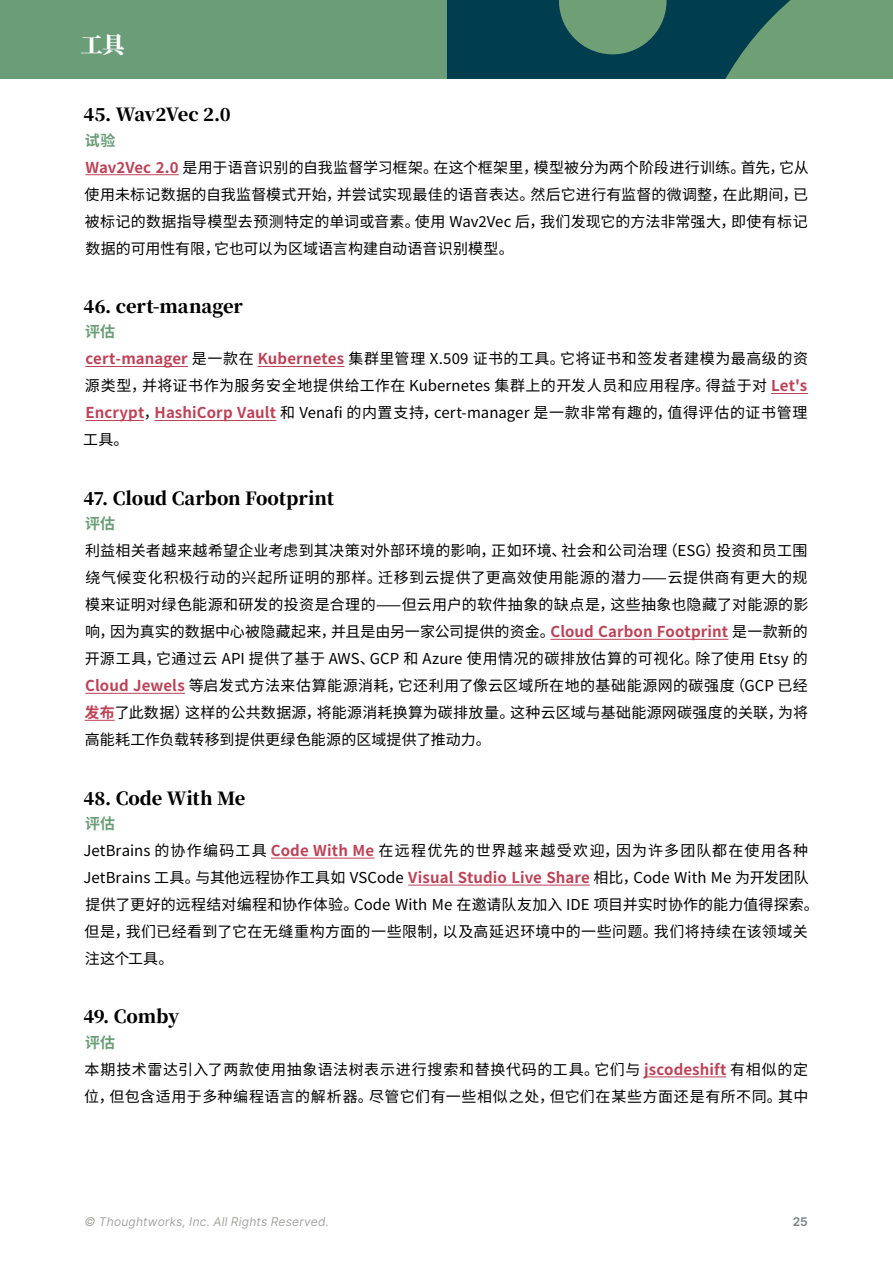
<style>
.page{position:relative;width:893px;height:1263px;background:#fff}
.page>*{position:absolute;margin:0;border:0;box-sizing:border-box;transform-origin:0 0}
.t1{font:900 22.5px "Noto Serif SC";color:#fff}
.blip_title{font:900 18px "Noto Serif SC";letter-spacing:-.01em;color:#000}
.body_copy{font:15px/27px "Noto Sans SC";letter-spacing:.02em;color:#000;text-align:justify}
.body_copy-2{font:15px/27px "Noto Sans SC";letter-spacing:.04em;color:#000}
.ring{font:700 15px "Noto Sans SC";letter-spacing:.01em;color:#6b9e78}
.t2{font:12px "Inter V";letter-spacing:.02em;color:#9d9d9c}
.t3{font:12px "Inter V";color:#808184}
.s1{font-weight:700;color:#bd4257}
</style>
<div class="page">
<hr style="left:86px;top:174px;width:93px;height:1px;background:#bd4257">
<hr style="left:85px;top:366px;width:103px;height:1px;background:#bd4257">
<hr style="left:258px;top:366px;width:86px;height:1px;background:#bd4257">
<hr style="left:771px;top:393px;width:37px;height:1px;background:#bd4257">
<hr style="left:85px;top:420px;width:59px;height:1px;background:#bd4257">
<hr style="left:155px;top:420px;width:121px;height:1px;background:#bd4257">
<hr style="left:550px;top:639px;width:178px;height:1px;background:#bd4257">
<hr style="left:85px;top:693px;width:100px;height:1px;background:#bd4257">
<hr style="left:85px;top:720px;width:30px;height:1px;background:#bd4257">
<hr style="left:271px;top:858px;width:103px;height:1px;background:#bd4257">
<hr style="left:408px;top:885px;width:182px;height:1px;background:#bd4257">
<hr style="left:644px;top:1076px;width:82px;height:1px;background:#bd4257">
<div style="left:446px;top:0;width:447px;height:79px;background:#003d4f"></div>
<svg style="left:559px;top:0;width:334px;height:79px"></svg>
<div style="left:0;top:0;width:446px;height:79px;background:#6b9e78"></div>
<h1 class="t1" style="left:81px;top:32px;width:46px">工具</h1>
<p class="blip_title" style="left:84px;top:104px;width:149px">45. Wav2Vec 2.0</p>
<p class="ring" style="left:85px;top:132px;width:32px">试验</p>
<p class="body_copy" style="left:85px;top:154px;width:726px"><span class="s1">Wav2Vec 2.0</span> 是用于语音识别的自我监督学习框架。在这个框架里，模型被分为两个阶段进行训练。首先，它从使用未标记数据的自我监督模式开始，并尝试实现最佳的语音表达。然后它进行有监督的微调整，在此期间，已被标记的数据指导模型去预测特定的单词或音素。使用 Wav2Vec 后，我们发现它的方法非常强大，即使有标记数据的可用性有限，它也可以为区域语言构建自动语音识别模型。</p>
<p class="blip_title" style="left:84px;top:296px;width:161px">46. cert-manager</p>
<p class="ring" style="left:85px;top:323px;width:32px">评估</p>
<p class="body_copy" style="left:83px;top:346px;width:726px"><span class="s1">cert-manager</span> 是一款在 <span class="s1">Kubernetes</span> 集群里管理 X.509 证书的工具。它将证书和签发者建模为最高级的资源类型，并将证书作为服务安全地提供给工作在 Kubernetes 集群上的开发人员和应用程序。得益于对 <span class="s1">Let's Encrypt</span>，<span class="s1">HashiCorp Vault</span> 和 Venafi 的内置支持，cert-manager 是一款非常有趣的，值得评估的证书管理工具。</p>
<p class="blip_title" style="left:84px;top:488px;width:252px">47. Cloud Carbon Footprint</p>
<p class="ring" style="left:85px;top:515px;width:32px">评估</p>
<p class="body_copy" style="left:85px;top:537px;width:725px">利益相关者越来越希望企业考虑到其决策对外部环境的影响，正如环境、社会和公司治理（ESG）投资和员工围绕气候变化积极行动的兴起所证明的那样。迁移到云提供了更高效使用能源的潜力——云提供商有更大的规模来证明对绿色能源和研发的投资是合理的——但云用户的软件抽象的缺点是，这些抽象也隐藏了对能源的影响，因为真实的数据中心被隐藏起来，并且是由另一家公司提供的资金。<span class="s1">Cloud Carbon Footprint</span> 是一款新的开源工具，它通过云 API 提供了基于 AWS、GCP 和 Azure 使用情况的碳排放估算的可视化。除了使用 Etsy 的<span class="s1">Cloud Jewels</span> 等启发式方法来估算能源消耗，它还利用了像云区域所在地的基础能源网的碳强度（GCP 已经<span class="s1">发布</span>了此数据）这样的公共数据源，将能源消耗换算为碳排放量。这种云区域与基础能源网碳强度的关联，为将高能耗工作负载转移到提供更绿色能源的区域提供了推动力。</p>
<p class="blip_title" style="left:84px;top:788px;width:163px">48. Code With Me</p>
<p class="ring" style="left:85px;top:815px;width:32px">评估</p>
<p class="body_copy" style="left:83px;top:837px;width:737px;text-align:left">JetBrains 的协作编码工具 <span class="s1">Code With Me</span> 在远程优先的世界越来越受欢迎，因为许多团队都在使用各种JetBrains 工具。与其他远程协作工具如 VSCode <span class="s1">Visual Studio Live Share</span> 相比，Code With Me 为开发团队提供了更好的远程结对编程和协作体验。Code With Me 在邀请队友加入 IDE 项目并实时协作的能力值得探索。但是，我们已经看到了它在无缝重构方面的一些限制，以及高延迟环境中的一些问题。我们将持续在该领域关注这个工具。</p>
<p class="blip_title" style="left:84px;top:1006px;width:97px">49. Comby</p>
<p class="ring" style="left:85px;top:1034px;width:32px">评估</p>
<p class="body_copy-2" style="left:84px;top:1056px;width:726px">本期技术雷达引入了两款使用抽象语法树表示进行搜索和替换代码的工具。它们与 <span class="s1">jscodeshift</span> 有相似的定位，但包含适用于多种编程语言的解析器。尽管它们有一些相似之处，但它们在某些方面还是有所不同。其中</p>
<p class="t2" style="left:85px;top:1213px;width:246px">© Thoughtworks, Inc. All Rights Reserved.</p>
<p class="t3" style="left:793px;top:1213px;width:17px">25</p>
</div>
